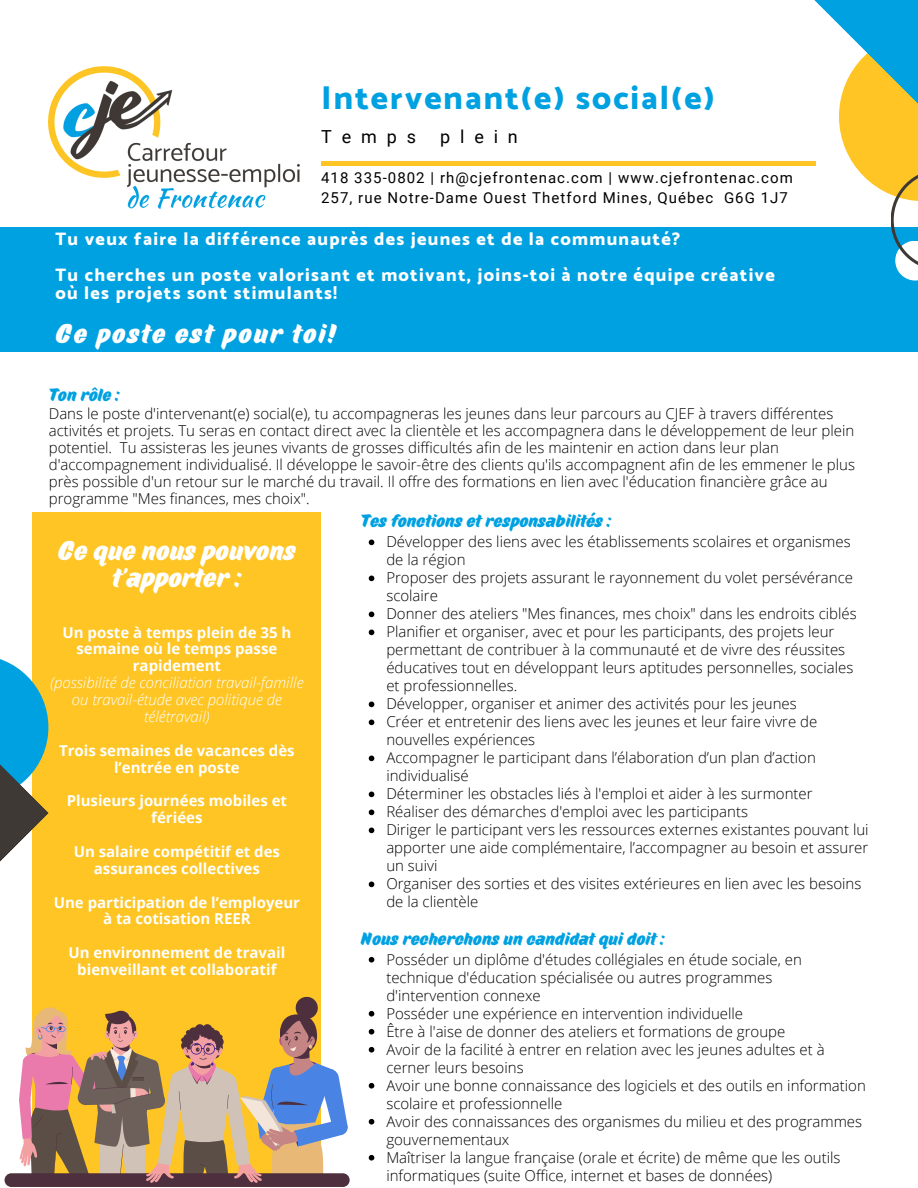
<style>
.page{position:relative;width:918px;height:1188px;background:#fff}
.page>*{position:absolute;margin:0;border:0;box-sizing:border-box;transform-origin:0 0}
.t1{font:800 33px "Catamaran";letter-spacing:.06em;color:#00a1e1}
.t2{font:900 27px/27px "Pinatas Marks";color:#fff;text-align:center}
.t3{font:900 27px "Pinatas Marks";letter-spacing:.07em;color:#fff}
.t4{font:800 18px/36px "Catamaran";letter-spacing:.07em;color:#fff}
.t5{font:900 18px "Pinatas Marks";color:#00a1e1}
.t6{font:18px "Roboto";letter-spacing:.55em;color:#000}
.t7{font:300 15px/18px "Open Sans";color:#000}
.t8{font:700 15px/16.8px "Open Sans";color:#fff;text-align:center}
.t9{font:15px/20.2px "Roboto";letter-spacing:.07em;color:#000}
.t10{font:italic 300 15px/16.8px "Open Sans";color:#fff;text-align:center}
</style>
<div class="page">
<div style="left:33px;top:512px;width:288px;height:675px;background:#fec524"></div>
<hr style="left:321px;top:161px;width:495px;height:4px;background:#fec524">
<img style="left:48px;top:66px;width:251px;height:143px">
<div style="left:0;top:227px;width:918px;height:125px;background:#00a1e1"></div>
<svg style="left:839px;top:121px;width:79px;height:74px;fill:#fec524"></svg>
<svg style="left:814px;top:0;width:104px;height:121px"></svg>
<svg style="left:898px;top:271px;width:20px;height:10px"></svg>
<svg style="left:891px;top:169px;width:27px;height:102px"></svg>
<svg style="left:0;top:655px;width:46px;height:54px;fill:#00a1e1"></svg>
<svg style="left:0;top:709px;width:49px;height:189px"></svg>
<div style="left:5px;top:1173px;width:345px;height:14px;background:#4d2f3d;border-radius:7px"></div>
<svg style="left:19px;top:996px;width:329px;height:187px"></svg>
<svg style="left:369px;top:540px;width:5px;height:5px"></svg>
<svg style="left:369px;top:576px;width:5px;height:5px"></svg>
<svg style="left:369px;top:612px;width:5px;height:5px"></svg>
<svg style="left:369px;top:630px;width:5px;height:5px"></svg>
<svg style="left:369px;top:702px;width:5px;height:5px"></svg>
<svg style="left:369px;top:720px;width:5px;height:5px"></svg>
<svg style="left:369px;top:756px;width:5px;height:5px"></svg>
<svg style="left:369px;top:792px;width:5px;height:5px"></svg>
<svg style="left:369px;top:810px;width:5px;height:5px"></svg>
<svg style="left:369px;top:828px;width:5px;height:5px"></svg>
<svg style="left:369px;top:882px;width:5px;height:5px"></svg>
<svg style="left:369px;top:957px;width:5px;height:6px"></svg>
<svg style="left:369px;top:1011px;width:5px;height:6px"></svg>
<svg style="left:369px;top:1029px;width:5px;height:6px"></svg>
<svg style="left:369px;top:1047px;width:5px;height:6px"></svg>
<svg style="left:369px;top:1083px;width:5px;height:6px"></svg>
<svg style="left:369px;top:1119px;width:5px;height:6px"></svg>
<svg style="left:369px;top:1155px;width:5px;height:6px"></svg>
<h1 class="t1" style="left:321px;top:79px;width:395px">Intervenant(e) social(e)</h1>
<p class="t6" style="left:321px;top:124px;width:96px">Temps</p>
<p class="t6" style="left:440px;top:124px;width:79px">plein</p>
<p class="t9" style="left:321px;top:167px;width:473px">418 335-0802 | rh@cjefrontenac.com | www.cjefrontenac.com<br>257, rue Notre-Dame Ouest Thetford Mines, Québec G6G 1J7</p>
<p class="t4" style="left:56px;top:221px;width:721px">Tu veux faire la différence auprès des jeunes et de la communauté?<br>Tu cherches un poste valorisant et motivant, joins-toi à notre équipe créative</p>
<p class="t4" style="left:56px;top:275px;width:283px">où les projets sont stimulants!</p>
<h2 class="t3" style="left:56px;top:317px;width:282px">Ce poste est pour toi!</h2>
<p class="t5" style="left:49px;top:383px;width:72px">Ton rôle :</p>
<p class="t7" style="left:49px;top:405px;width:808px;line-height:16.8px">Dans le poste d'intervenant(e) social(e), tu accompagneras les jeunes dans leur parcours au CJEF à travers différentes activités et projets. Tu seras en contact direct avec la clientèle et les accompagnera dans le développement de leur plein potentiel. Tu assisteras les jeunes vivants de grosses difficultés afin de les maintenir en action dans leur plan d'accompagnement individualisé. Il développe le savoir-être des clients qu'ils accompagnent afin de les emmener le plus près possible d'un retour sur le marché du travail. Il offre des formations en lien avec l'éducation financière grâce au programme "Mes finances, mes choix".</p>
<p class="t5" style="left:361px;top:509px;width:252px">Tes fonctions et responsabilités :</p>
<h2 class="t2" style="left:58px;top:538px;width:240px">Ce que nous pouvons t'apporter :</h2>
<p class="t7" style="left:386px;top:533px;width:484px">Développer des liens avec les établissements scolaires et organismes de la région<br>Proposer des projets assurant le rayonnement du volet persévérance scolaire<br>Donner des ateliers "Mes finances, mes choix" dans les endroits ciblés Planifier et organiser, avec et pour les participants, des projets leur permettant de contribuer à la communauté et de vivre des réussites éducatives tout en développant leurs aptitudes personnelles, sociales et professionnelles.<br>Développer, organiser et animer des activités pour les jeunes<br>Créer et entretenir des liens avec les jeunes et leur faire vivre de nouvelles expériences<br>Accompagner le participant dans l’élaboration d’un plan d’action individualisé<br>Déterminer les obstacles liés à l'emploi et aider à les surmonter Réaliser des démarches d'emploi avec les participants<br>Diriger le participant vers les ressources externes existantes pouvant lui apporter une aide complémentaire, l’accompagner au besoin et assurer un suivi<br>Organiser des sorties et des visites extérieures en lien avec les besoins de la clientèle</p>
<p class="t8" style="left:63px;top:623px;width:230px">Un poste à temps plein de 35 h semaine où le temps passe rapidement</p>
<p class="t10" style="left:50px;top:674px;width:255px">(possibilité de conciliation travail-famille ou travail-étude avec politique de télétravail)</p>
<p class="t8" style="left:59px;top:741px;width:237px">Trois semaines de vacances dès l’entrée en poste</p>
<p class="t8" style="left:67px;top:792px;width:222px">Plusieurs journées mobiles et fériées</p>
<p class="t8" style="left:74px;top:843px;width:208px">Un salaire compétitif et des assurances collectives</p>
<p class="t8" style="left:54px;top:893px;width:248px">Une participation de l’employeur à ta cotisation REER</p>
<p class="t8" style="left:69px;top:944px;width:218px">Un environnement de travail bienveillant et collaboratif</p>
<p class="t5" style="left:361px;top:927px;width:305px">Nous recherchons un candidat qui doit :</p>
<p class="t7" style="left:386px;top:950px;width:481px">Posséder un diplôme d'études collégiales en étude sociale, en technique d'éducation spécialisée ou autres programmes d'intervention connexe<br>Posséder une expérience en intervention individuelle<br>Être à l'aise de donner des ateliers et formations de groupe<br>Avoir de la facilité à entrer en relation avec les jeunes adultes et à cerner leurs besoins<br>Avoir une bonne connaissance des logiciels et des outils en information scolaire et professionnelle<br>Avoir des connaissances des organismes du milieu et des programmes gouvernementaux<br>Maîtriser la langue française (orale et écrite) de même que les outils informatiques (suite Office, internet et bases de données)</p>
</div>
